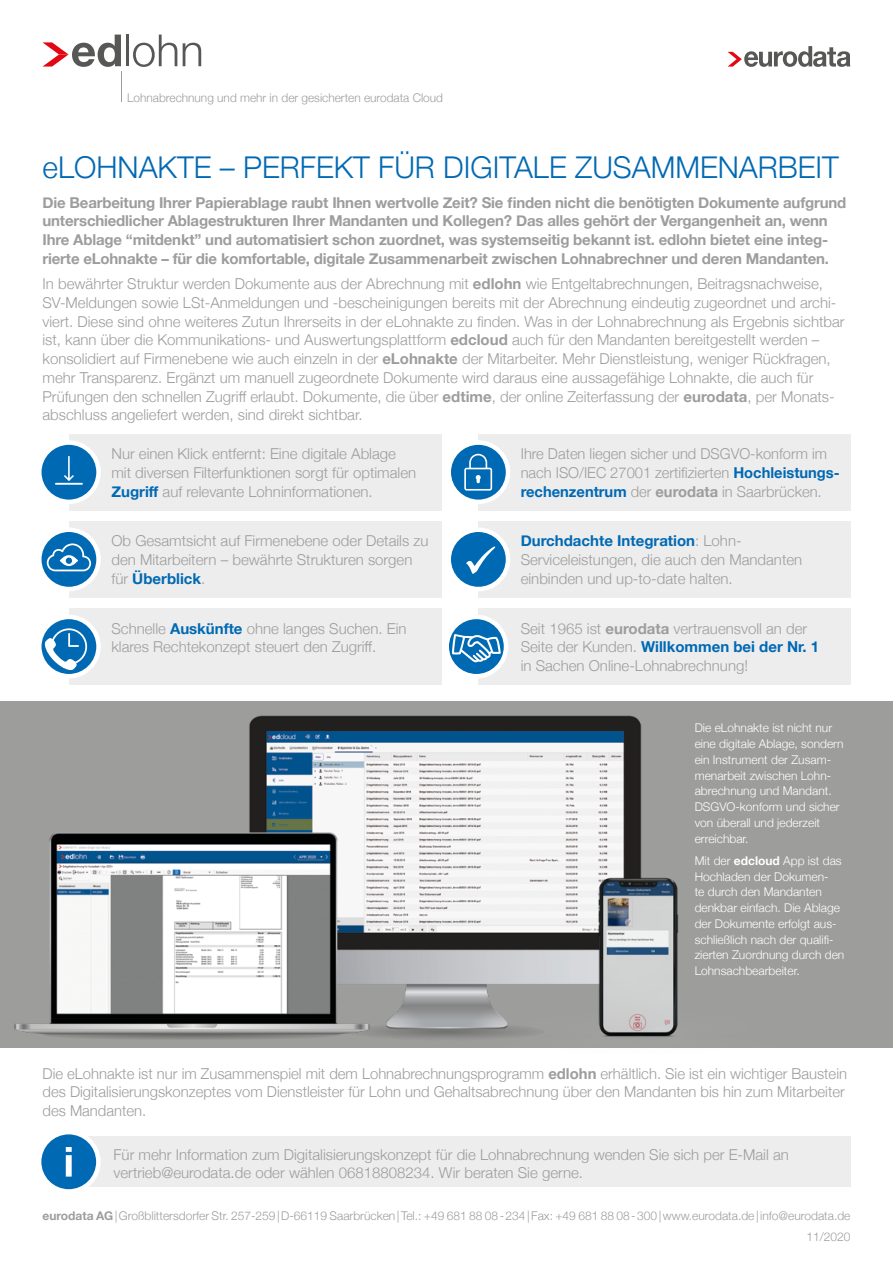
<style>
.page{position:relative;width:893px;height:1263px;background:#fff}
.page>*{position:absolute;margin:0;border:0;box-sizing:border-box;transform-origin:0 0}
.t1{font:300 30px "Helvetica Neue";color:#0069b4}
.t2{font:300 15px/18.8px "Helvetica Neue";color:#9d9d9c}
.t3{font:700 15px/18.8px "Helvetica Neue";letter-spacing:-.01em;color:#9d9d9c}
.t4{font:300 12px/15.8px "Helvetica Neue";color:#fff}
.t5{font:300 12px "Helvetica Neue";color:#9d9d9c}
.s1{font-weight:700}
.s2{font-weight:700;color:#0069b4}
</style>
<div class="page">
<div style="left:0;top:702px;width:893px;height:346px;background:#9d9d9c"></div>
<svg style="left:43px;top:35px;width:78px;height:32px"></svg>
<hr style="left:126px;top:35px;width:3px;height:31px;background:#575756">
<svg style="left:133px;top:35px;width:44px;height:32px"></svg>
<hr style="left:121px;top:71px;width:1px;height:31px;background:#9d9d9c">
<svg style="left:183px;top:43px;width:18px;height:23px"></svg>
<div style="left:69px;top:434px;width:372px;height:76px;background:#ededed"></div>
<div style="left:69px;top:521px;width:372px;height:77px;background:#ededed"></div>
<div style="left:69px;top:608px;width:372px;height:77px;background:#ededed"></div>
<div style="left:478px;top:434px;width:372px;height:76px;background:#ededed"></div>
<div style="left:478px;top:521px;width:372px;height:77px;background:#ededed"></div>
<div style="left:478px;top:608px;width:372px;height:77px;background:#ededed"></div>
<div style="left:69px;top:1137px;width:781px;height:50px;background:#ededed"></div>
<div style="left:39px;top:1132px;width:59px;height:59px;background:#0069b4;border-radius:50%"></div>
<div style="left:37px;top:1130px;width:64px;height:64px;border:4px solid #fff;border-radius:50%"></div>
<svg style="left:66px;top:1147px;width:6px;height:29px"></svg>
<svg style="left:39px;top:617px;width:60px;height:59px"></svg>
<div style="left:37px;top:615px;width:64px;height:63px;border:4px solid #fff;border-radius:50%"></div>
<svg style="left:43px;top:628px;width:44px;height:43px"></svg>
<svg style="left:39px;top:530px;width:60px;height:59px"></svg>
<div style="left:37px;top:527px;width:64px;height:64px;border:4px solid #fff;border-radius:50%"></div>
<svg style="left:47px;top:543px;width:44px;height:28px"></svg>
<svg style="left:39px;top:442px;width:60px;height:60px;background:#1f7bbd"></svg>
<div style="left:37px;top:440px;width:64px;height:64px;border:4px solid #fff;border-radius:50%"></div>
<hr style="left:55px;top:483px;width:28px;height:2px;background:#fff">
<svg style="left:64px;top:456px;width:10px;height:25px"></svg>
<svg style="left:449px;top:443px;width:59px;height:59px;background:#267fbf"></svg>
<div style="left:446px;top:440px;width:64px;height:64px;border:4px solid #fff;border-radius:50%"></div>
<svg style="left:464px;top:454px;width:28px;height:37px"></svg>
<svg style="left:447px;top:617px;width:59px;height:59px"></svg>
<div style="left:444px;top:615px;width:64px;height:63px;border:4px solid #fff;border-radius:50%"></div>
<svg style="left:452px;top:634px;width:49px;height:28px"></svg>
<svg style="left:449px;top:530px;width:59px;height:59px;background:#227cbd"></svg>
<div style="left:446px;top:527px;width:64px;height:64px;border:4px solid #fff;border-radius:50%"></div>
<svg style="left:466px;top:546px;width:30px;height:28px"></svg>
<svg style="left:728px;top:46px;width:122px;height:21px"></svg>
<img style="left:214px;top:701px;width:517px;height:337px">
<img style="left:14px;top:799px;width:362px;height:240px">
<img style="left:495px;top:861px;width:236px;height:177px">
<p class="t5" style="left:127px;top:88px;width:317px">Lohnabrechnung und mehr in der gesicherten eurodata Cloud</p>
<h1 class="t1" style="left:43px;top:143px;width:798px">eLOHNAKTE – PERFEKT FÜR DIGITALE ZUSAMMENARBEIT</h1>
<p class="t3" style="left:43px;top:193px;width:805px">Die Bearbeitung Ihrer Papierablage raubt Ihnen wertvolle Zeit? Sie finden nicht die benötigten Dokumente aufgrund unterschiedlicher Ablagestrukturen Ihrer Mandanten und Kollegen? Das alles gehört der Vergangenheit an, wenn Ihre Ablage “mitdenkt” und automatisiert schon zuordnet, was systemseitig bekannt ist. edlohn bietet eine integ&shy;rierte eLohnakte – für die komfortable, digitale Zusammenarbeit zwischen Lohnabrechner und deren Mandanten.</p>
<p class="t2" style="left:43px;top:273px;width:804px">In bewährter Struktur werden Dokumente aus der Abrechnung mit <span class="s1">edlohn</span> wie Entgeltabrechnungen, Beitragsnachweise, SV-Meldungen sowie LSt-Anmeldungen und -bescheinigungen bereits mit der Abrechnung eindeutig zugeordnet und archi&shy;viert. Diese sind ohne weiteres Zutun Ihrerseits in der eLohnakte zu finden. Was in der Lohnabrechnung als Ergebnis sichtbar ist, kann über die Kommunikations- und Auswertungsplattform <span class="s1">edcloud</span> auch für den Mandanten bereitgestellt werden – konsolidiert auf Firmenebene wie auch einzeln in der <span class="s1">eLohnakte</span> der Mitarbeiter. Mehr Dienstleistung, weniger Rückfragen, mehr Transparenz. Ergänzt um manuell zugeordnete Dokumente wird daraus eine aussagefähige Lohnakte, die auch für Prüfungen den schnellen Zugriff erlaubt. Dokumente, die über <span class="s1">edtime</span>, der online Zeiterfassung der <span class="s1">eurodata</span>, per Monats&shy;abschluss angeliefert werden, sind direkt sichtbar.</p>
<p class="t2" style="left:111px;top:443px;width:306px">Nur einen Klick entfernt: Eine digitale Ablage mit diversen Filterfunktionen sorgt für optimalen<br><span class="s2">Zugriff</span> auf relevante Lohninformationen.</p>
<p class="t2" style="left:111px;top:530px;width:318px">Ob Gesamtsicht auf Firmenebene oder Details zu den Mitarbeitern – bewährte Strukturen sorgen für <span class="s2">Überblick</span>.</p>
<p class="t2" style="left:111px;top:618px;width:297px">Schnelle <span class="s2">Auskünfte</span> ohne langes Suchen. Ein klares Rechtekonzept steuert den Zugriff.</p>
<p class="t2" style="left:521px;top:443px;width:321px">Ihre Daten liegen sicher und DSGVO-konform im nach ISO/IEC 27001 zertifizierten <span class="s2">Hochleistungs&shy;rechenzentrum</span> der <span class="s1">eurodata</span> in Saarbrücken.</p>
<p class="t2" style="left:521px;top:531px;width:283px"><span class="s2">Durchdachte Integration</span>: Lohn-<br>Serviceleistungen, die auch den Mandanten einbinden und up-to-date halten.</p>
<p class="t2" style="left:521px;top:618px;width:300px">Seit 1965 ist <span class="s1">eurodata</span> vertrauensvoll an der<br>Seite der Kunden. <span class="s2">Willkommen bei der Nr. 1 </span>in Sachen Online-Lohnabrechnung!</p>
<p class="t4" style="left:695px;top:719px;width:150px">Die eLohnakte ist nicht nur eine digitale Ablage, sondern ein Instrument der Zusam&shy;menarbeit zwischen Lohn&shy;abrechnung und Mandant.<br>DSGVO-konform und sicher von überall und jederzeit erreichbar.</p>
<p class="t4" style="left:695px;top:852px;width:151px">Mit der <span class="s1">edcloud</span> App ist das<br>Hochladen der Dokumen-<br>te durch den Mandanten denkbar einfach. Die Ablage der Dokumente erfolgt aus&shy;schließlich nach der qualifi&shy;zierten Zuordnung durch den<br>Lohnsachbearbeiter.</p>
<p class="t2" style="left:43px;top:1063px;width:806px">Die eLohnakte ist nur im Zusammenspiel mit dem Lohnabrechnungsprogramm <span class="s1">edlohn</span> erhältlich. Sie ist ein wichtiger Baustein des Digitalisierungskonzeptes vom Dienstleister für Lohn und Gehaltsabrechnung über den Mandanten bis hin zum Mitarbeiter des Mandanten.</p>
<p class="t2" style="left:114px;top:1144px;width:677px">Für mehr Information zum Digitalisierungskonzept für die Lohnabrechnung wenden Sie sich per E-Mail an vertrieb@eurodata.de oder wählen 06818808234. Wir beraten Sie gerne.</p>
<p class="t5" style="left:43px;top:1206px;width:809px"><span class="s1">eurodata AG</span>|Großblittersdorfer Str. 257-259|D-66119 Saarbrücken|Tel.: +49 681 88 08-234|Fax: +49 681 88 08-300|www.eurodata.de| info@eurodata.de</p>
<p class="t5" style="left:806px;top:1227px;width:46px">11/2020</p>
</div>
